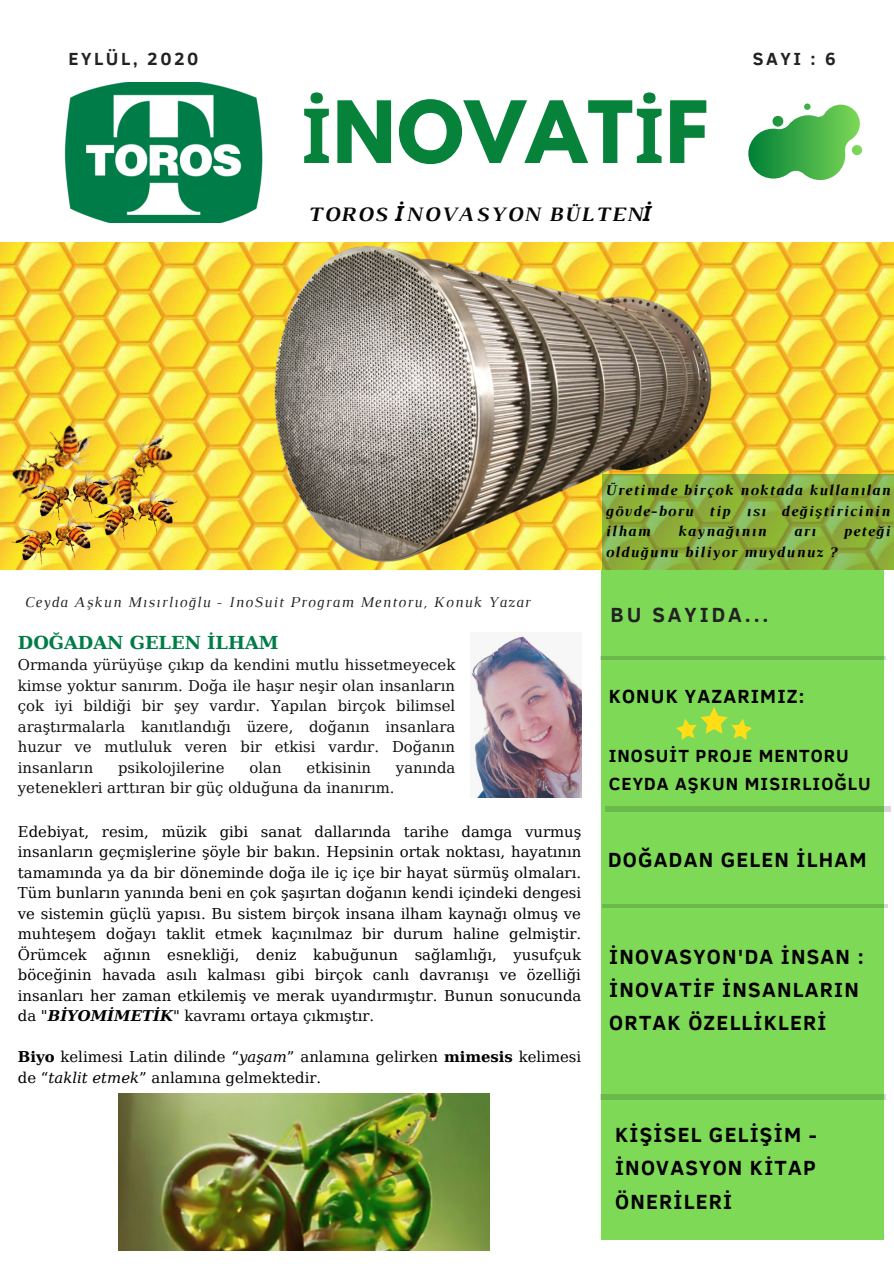
<style>
.page{position:relative;width:894px;height:1264px;background:#fff}
.page>*{position:absolute;margin:0;border:0;box-sizing:border-box;transform-origin:0 0}
.t1{font:700 75.9px "League Spartan";letter-spacing:.02em;color:#008037}
.t2{font:700 21px/32.7px "Clear Sans";letter-spacing:.06em;color:#000}
.t3{font:italic 700 21px "Luthier";letter-spacing:.07em;color:#000}
.t4{font:700 21px "Clear Sans";letter-spacing:.14em;color:#222}
.t5{font:700 19.5px "Clear Sans";letter-spacing:.06em;color:#000}
.t6{font:700 18px/27.9px "Clear Sans";letter-spacing:.06em;color:#000}
.t7{font:700 18px "Clear Sans";letter-spacing:.14em;color:#222}
.t8{font:700 17.85px "DejaVu Serif";color:#007c48}
.t9{font:italic 700 15.3px/20.5px "Luthier";letter-spacing:.07em;color:#010101;text-align:justify}
.t10{font:italic 15.3px "Luthier";letter-spacing:.07em;color:#222}
.t11{font:14.85px/20.5px "DejaVu Serif";color:#000;text-align:justify}
.t12{font:14.85px/20.5px "DejaVu Serif";color:#100f0d;text-align:justify}
.s1{font-family:"Noto Sans"}
.s2{font-weight:700;font-style:italic}
.s3{font-style:italic}
.s4{font-weight:700}
</style>
<div class="page">
<div style="left:601px;top:570px;width:282px;height:669px;background:#7ed957"></div>
<div style="left:605px;top:805px;width:285px;height:6px;background:#6bb94a"></div>
<hr style="left:601px;top:904px;width:285px;height:4px;background:#6bb94a">
<div style="left:600px;top:1093px;width:285px;height:6px;background:#6bb94a"></div>
<hr style="left:600px;top:656px;width:285px;height:3px;background:#000">
<svg style="left:748px;top:103px;width:113px;height:77px"></svg>
<img style="left:64px;top:83px;width:199px;height:139px">
<img style="left:470px;top:636px;width:111px;height:161px">
<svg style="left:676px;top:707px;width:76px;height:32px"></svg>
<img style="left:119px;top:1093px;width:370px;height:157px">
<img style="left:1px;top:243px;width:892px;height:326px">
<img style="left:261px;top:242px;width:456px;height:328px">
<svg style="left:601px;top:475px;width:292px;height:95px"></svg>
<img style="left:0;top:555px;width:127px;height:15px">
<img style="left:143px;top:545px;width:67px;height:10px">
<img style="left:0;top:370px;width:143px;height:185px">
<img style="left:55px;top:389px;width:168px;height:156px">
<p class="t7" style="left:69px;top:45px;width:131px">EYLÜL, 2020</p>
<p class="t7" style="left:752px;top:45px;width:84px">SAYI : 6</p>
<h1 class="t1" style="left:301px;top:95px;width:408px"><span class="s1">İ</span>NOVAT<span class="s1">İ</span>F</h1>
<h2 class="t3" style="left:306px;top:206px;width:346px">TOROS <span class="s1">İ</span>NOVASYON BÜLTEN<span class="s1">İ</span></h2>
<p class="t10" style="left:25px;top:597px;width:507px">Ceyda Aşkun Mısırlıoğlu - InoSuit Program Mentoru, Konuk Yazar</p>
<p class="t8" style="left:18px;top:632px;width:262px">DOĞADAN GELEN İLHAM</p>
<p class="t12" style="left:18px;top:655px;width:439px">Ormanda yürüyüşe çıkıp da kendini mutlu hissetmeyecek kimse yoktur sanırım. Doğa ile haşır neşir olan insanların çok iyi bildiği bir şey vardır. Yapılan birçok bilimsel araştırmalarla kanıtlandığı üzere, doğanın insanlara huzur ve mutluluk veren bir etkisi vardır. Doğanın insanların</p>
<p class="t12" style="left:118px;top:757px;width:108px">psikolojilerine</p>
<p class="t12" style="left:249px;top:757px;width:34px">olan</p>
<p class="t12" style="left:306px;top:757px;width:66px">etkisinin</p>
<p class="t12" style="left:396px;top:757px;width:61px">yanında</p>
<p class="t12" style="left:18px;top:778px;width:378px">yetenekleri arttıran bir güç olduğuna da inanırım.</p>
<p class="t11" style="left:18px;top:821px;width:565px">Edebiyat, resim, müzik gibi sanat dallarında tarihe damga vurmuş insanların geçmişlerine şöyle bir bakın. Hepsinin ortak noktası, hayatının tamamında ya da bir döneminde doğa ile iç içe bir hayat sürmüş olmaları.<br>Tüm bunların yanında beni en çok şaşırtan doğanın kendi içindeki dengesi ve sistemin güçlü yapısı. Bu sistem birçok insana ilham kaynağı olmuş ve muhteşem doğayı taklit etmek kaçınılmaz bir durum haline gelmiştir.<br>Örümcek ağının esnekliği, deniz kabuğunun sağlamlığı, yusufçuk böceğinin havada asılı kalması gibi birçok canlı davranışı ve özelliği insanları her zaman etkilemiş ve merak uyandırmıştır. Bunun sonucunda da "<span class="s2">BİYOMİMETİK</span><span class="s3">"</span> kavramı ortaya çıkmıştır.</p>
<p class="t11" style="left:18px;top:1046px;width:564px"><span class="s4">Biyo</span> kelimesi Latin dilinde “<span class="s3">yaşam</span>” anlamına gelirken <span class="s4">mimesis</span> kelimesi de “<span class="s3">taklit etmek</span>” anlamına gelmektedir.</p>
<p class="t9" style="left:604px;top:481px;width:286px">Üretimde birçok noktada kullanılan gövde-boru tip ısı değiştiricinin ilham</p>
<p class="t9" style="left:676px;top:522px;width:90px">kaynağının</p>
<p class="t9" style="left:792px;top:522px;width:23px">arı</p>
<p class="t9" style="left:842px;top:522px;width:48px">peteği</p>
<p class="t9" style="left:604px;top:542px;width:233px">olduğunu biliyor muydunuz ?</p>
<h2 class="t4" style="left:610px;top:599px;width:160px">BU SAYIDA...</h2>
<h3 class="t5" style="left:608px;top:682px;width:197px">KONUK YAZARIMIZ:</h3>
<p class="t6" style="left:608px;top:741px;width:263px">INOSUİT PROJE MENTORU<br>CEYDA AŞKUN MISIRLIOĞLU</p>
<h2 class="t2" style="left:608px;top:842px;width:260px">DOĞADAN GELEN İLHAM</h2>
<h2 class="t2" style="left:609px;top:939px;width:256px">İNOVASYON'DA İNSAN :<br>İNOVATİF İNSANLARIN<br>ORTAK ÖZELLİKLERİ</h2>
<h2 class="t2" style="left:615px;top:1116px;width:203px;line-height:33.3px;text-align:justify">KİŞİSEL GELİŞİM - İNOVASYON KİTAP ÖNERİLERİ</h2>
</div>
